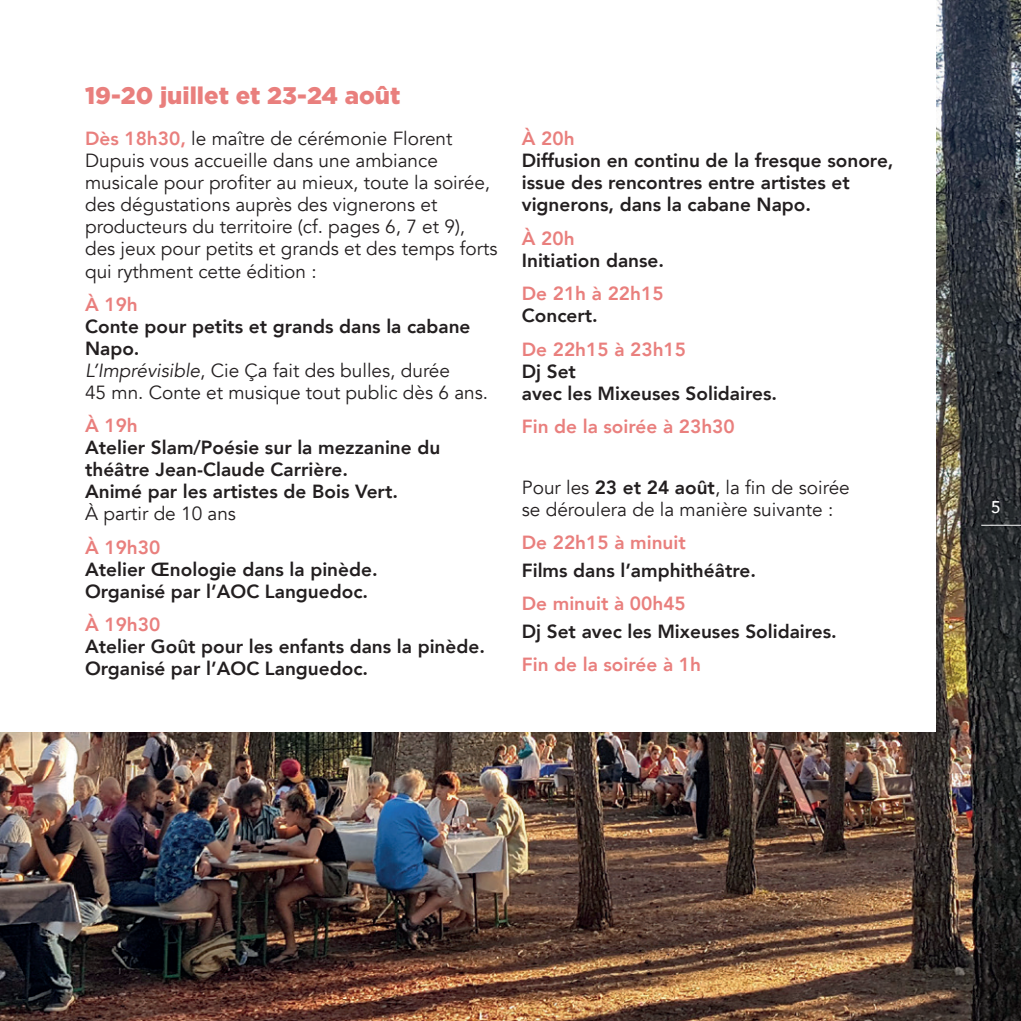
<style>
.page{position:relative;width:1021px;height:1021px;background:#fff}
.page>*{position:absolute;margin:0;border:0;box-sizing:border-box;transform-origin:0 0}
.t1{font:900 24px "Gotham";color:#e97f7d}
.t2{font:19px/22px "Avenir";color:#231f20}
.t3{font:800 19px/22px "Avenir";color:#231f20}
.t4{font:800 19px "Avenir";color:#e97f7d}
.t5{font:500 17px "Avenir";color:#fff}
.s1{font-weight:800;color:#e97f7d}
.s2{font-weight:800}
.s3{font-style:italic}
</style>
<div class="page">
<img style="left:0;top:0;width:1020px;height:1020px">
<div style="left:0;top:0;width:935px;height:731px;background:#fff"></div>
<hr style="left:981px;top:524px;width:39px;height:1px;background:#fff">
<p class="t1" style="left:85px;top:79px;width:317px">19-20 juillet et 23-24 août</p>
<p class="t2" style="left:85px;top:128px;width:414px"><span class="s1">Dès 18h30,</span> le maître de cérémonie Florent Dupuis vous accueille dans une ambiance musicale pour profiter au mieux, toute la soirée, des dégustations auprès des vignerons et producteurs du territoire (cf. pages 6, 7 et 9), des jeux pour petits et grands et des temps forts qui rythment cette édition :</p>
<p class="t4" style="left:85px;top:289px;width:54px">À 19h</p>
<p class="t2" style="left:85px;top:316px;width:404px"><span class="s2">Conte pour petits et grands dans la cabane Napo.<br></span><span class="s3">L’Imprévisible</span>, Cie Ça fait des bulles, durée<br>45 mn. Conte et musique tout public dès 6 ans.</p>
<p class="t4" style="left:85px;top:411px;width:54px">À 19h</p>
<p class="t3" style="left:85px;top:436px;width:357px">Atelier Slam/Poésie sur la mezzanine du théâtre Jean-Claude Carrière.<br>Animé par les artistes de Bois Vert.</p>
<p class="t2" style="left:85px;top:503px;width:152px">À partir de 10 ans</p>
<p class="t4" style="left:85px;top:532px;width:77px">À 19h30</p>
<p class="t3" style="left:85px;top:558px;width:294px">Atelier Œnologie dans la pinède.<br>Organisé par l’AOC Languedoc.</p>
<p class="t4" style="left:85px;top:609px;width:77px">À 19h30</p>
<p class="t3" style="left:85px;top:635px;width:401px">Atelier Goût pour les enfants dans la pinède.<br>Organisé par l’AOC Languedoc.</p>
<p class="t4" style="left:522px;top:124px;width:54px">À 20h</p>
<p class="t3" style="left:522px;top:150px;width:373px">Diffusion en continu de la fresque sonore, issue des rencontres entre artistes et vignerons, dans la cabane Napo.</p>
<p class="t4" style="left:522px;top:223px;width:54px">À 20h</p>
<p class="t3" style="left:522px;top:249px;width:144px">Initiation danse.</p>
<p class="t4" style="left:522px;top:279px;width:143px">De 21h à 22h15</p>
<p class="t3" style="left:522px;top:304px;width:77px">Concert.</p>
<p class="t4" style="left:522px;top:334px;width:166px">De 22h15 à 23h15</p>
<p class="t3" style="left:522px;top:360px;width:257px">Dj Set<br>avec les Mixeuses Solidaires.</p>
<p class="t4" style="left:522px;top:411px;width:214px">Fin de la soirée à 23h30</p>
<p class="t2" style="left:522px;top:477px;width:329px">Pour les <span class="s2">23 et 24 août</span>, la fin de soirée se déroulera de la manière suivante :</p>
<p class="t4" style="left:522px;top:528px;width:165px">De 22h15 à minuit</p>
<p class="t3" style="left:522px;top:559px;width:236px">Films dans l’amphithéâtre.</p>
<p class="t4" style="left:522px;top:589px;width:165px">De minuit à 00h45</p>
<p class="t3" style="left:522px;top:620px;width:316px">Dj Set avec les Mixeuses Solidaires.</p>
<p class="t4" style="left:522px;top:650px;width:181px">Fin de la soirée à 1h</p>
<p class="t5" style="left:991px;top:492px;width:11px">5</p>
</div>
